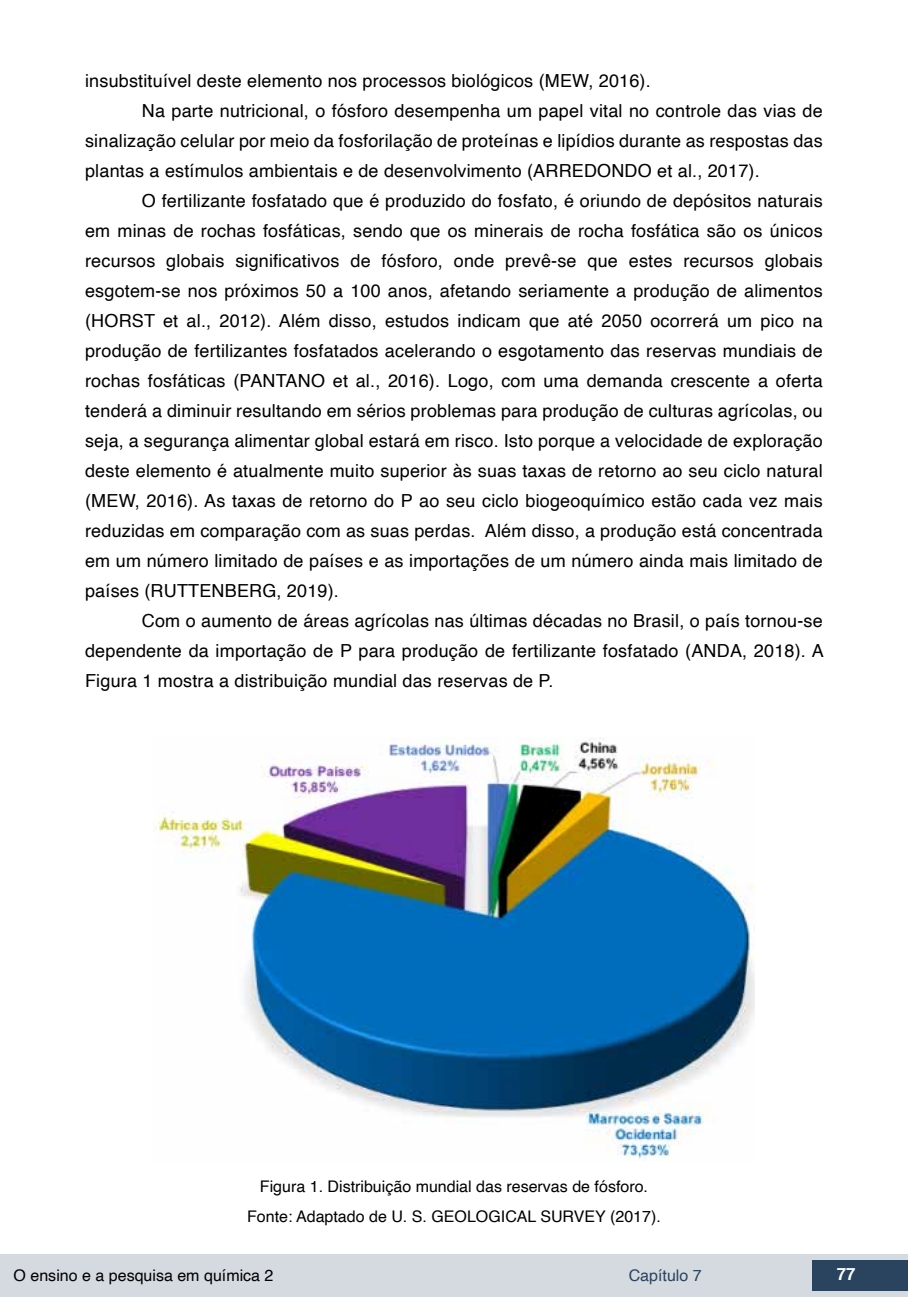
<style>
.page{position:relative;width:908px;height:1304px;background:#fff}
.page>*{position:absolute;margin:0;border:0;box-sizing:border-box;transform-origin:0 0}
.t1{font:18px "Helvetica";letter-spacing:.01em;color:#000}
.t2{font:700 16.8px "Helvetica";color:#fff}
.t3{font:16px/30.6px "Helvetica";color:#000;text-align:center}
.t4{font:16px "Helvetica";color:#2a435e}
</style>
<div class="page">
<div style="left:0;top:1254px;width:906px;height:43px;background:#d4dadf"></div>
<div style="left:812px;top:1261px;width:95px;height:30px;background:#2a435e"></div>
<img style="left:153px;top:737px;width:601px;height:424px">
<p class="t1" style="left:85px;top:67px;width:567px">insubstituível deste elemento nos processos biológicos (MEW, 2016).</p>
<p class="t1" style="left:142px;top:97px;width:682px">Na parte nutricional, o fósforo desempenha um papel vital no controle das vias de</p>
<p class="t1" style="left:85px;top:127px;width:738px">sinalização celular por meio da fosforilação de proteínas e lipídios durante as respostas das</p>
<p class="t1" style="left:85px;top:157px;width:675px">plantas a estímulos ambientais e de desenvolvimento (ARREDONDO et al., 2017).</p>
<p class="t1" style="left:142px;top:187px;width:682px">O fertilizante fosfatado que é produzido do fosfato, é oriundo de depósitos naturais</p>
<p class="t1" style="left:85px;top:217px;width:738px">em minas de rochas fosfáticas, sendo que os minerais de rocha fosfática são os únicos</p>
<p class="t1" style="left:85px;top:247px;width:738px">recursos globais significativos de fósforo, onde prevê-se que estes recursos globais</p>
<p class="t1" style="left:85px;top:277px;width:738px">esgotem-se nos próximos 50 a 100 anos, afetando seriamente a produção de alimentos</p>
<p class="t1" style="left:85px;top:307px;width:738px">(HORST et al., 2012). Além disso, estudos indicam que até 2050 ocorrerá um pico na</p>
<p class="t1" style="left:85px;top:337px;width:738px">produção de fertilizantes fosfatados acelerando o esgotamento das reservas mundiais de</p>
<p class="t1" style="left:85px;top:367px;width:738px">rochas fosfáticas (PANTANO et al., 2016). Logo, com uma demanda crescente a oferta</p>
<p class="t1" style="left:85px;top:397px;width:738px">tenderá a diminuir resultando em sérios problemas para produção de culturas agrícolas, ou</p>
<p class="t1" style="left:85px;top:427px;width:738px">seja, a segurança alimentar global estará em risco. Isto porque a velocidade de exploração</p>
<p class="t1" style="left:85px;top:457px;width:738px">deste elemento é atualmente muito superior às suas taxas de retorno ao seu ciclo natural</p>
<p class="t1" style="left:85px;top:487px;width:738px">(MEW, 2016). As taxas de retorno do P ao seu ciclo biogeoquímico estão cada vez mais</p>
<p class="t1" style="left:85px;top:517px;width:738px">reduzidas em comparação com as suas perdas. Além disso, a produção está concentrada</p>
<p class="t1" style="left:85px;top:547px;width:738px">em um número limitado de países e as importações de um número ainda mais limitado de</p>
<p class="t1" style="left:85px;top:577px;width:255px">países (RUTTENBERG, 2019).</p>
<p class="t1" style="left:142px;top:607px;width:682px">Com o aumento de áreas agrícolas nas últimas décadas no Brasil, o país tornou-se</p>
<p class="t1" style="left:85px;top:637px;width:739px">dependente da importação de P para produção de fertilizante fosfatado (ANDA, 2018). A</p>
<p class="t1" style="left:85px;top:667px;width:469px">Figura 1 mostra a distribuição mundial das reservas de P.</p>
<p class="t3" style="left:247px;top:1171px;width:415px">Figura 1. Distribuição mundial das reservas de fósforo.<br>Fonte: Adaptado de U. S. GEOLOGICAL SURVEY (2017).</p>
<p class="t3" style="left:14px;top:1260px;width:261px">O ensino e a pesquisa em química 2</p>
<p class="t4" style="left:628px;top:1263px;width:74px">Capítulo 7</p>
<p class="t2" style="left:836px;top:1261px;width:20px">77</p>
</div>
